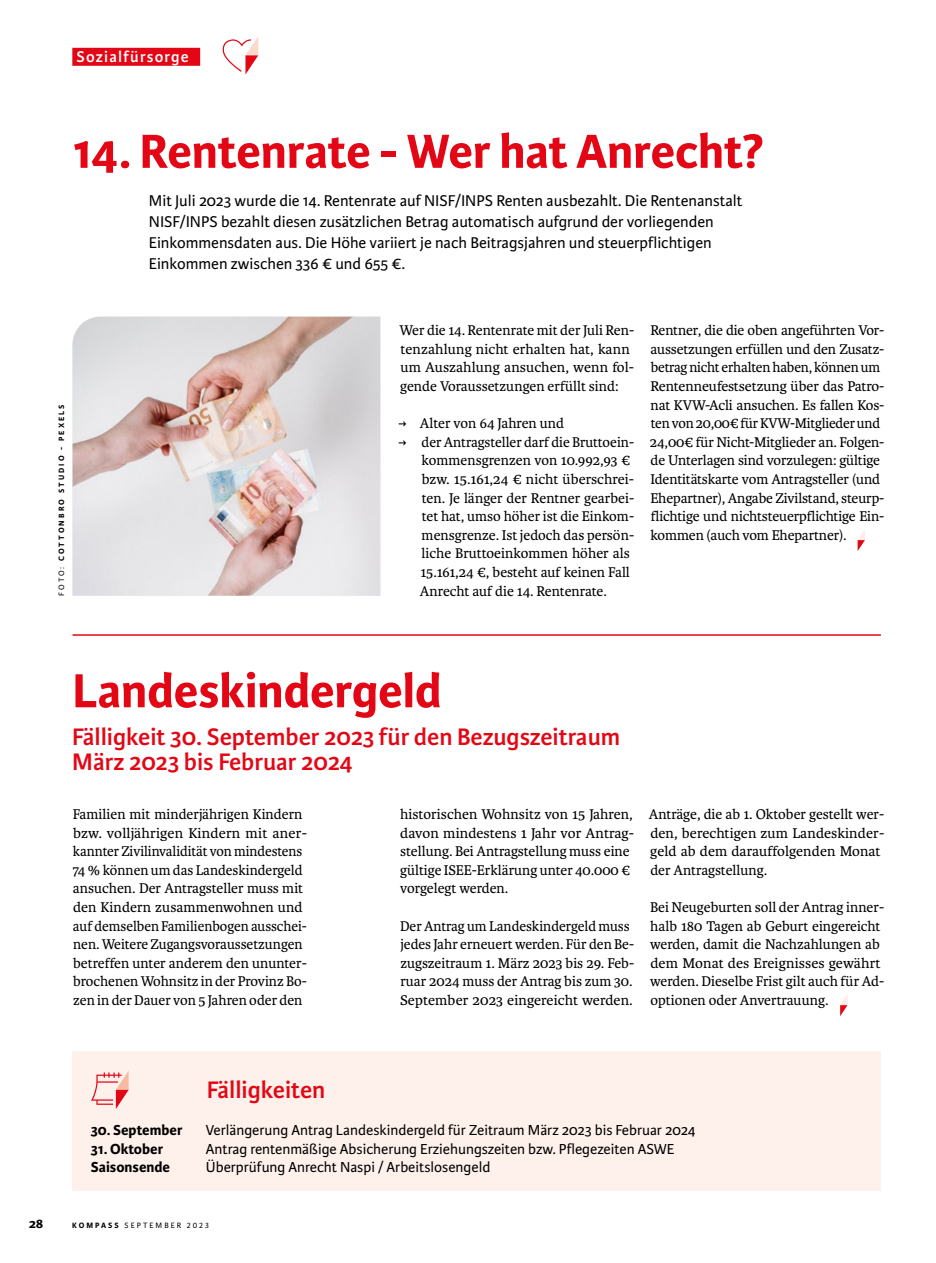
<style>
.page{position:relative;width:936px;height:1263px;background:#fff}
.page>*{position:absolute;margin:0;border:0;box-sizing:border-box;transform-origin:0 0}
.t1{font:700 51px "Karmina Sans";letter-spacing:-.005em;color:#e30715}
.t2{font:600 25.5px/25.5px "Karmina Sans";color:#e30715}
.t3{font:16.65px/21px "Karmina Sans";color:#000}
.t4{font:600 16.5px "Karmina Sans";letter-spacing:.075em;color:#fff}
.t5{font:15.45px "Karmina Sans";color:#000}
.t6{font:700 15.45px "Karmina Sans";color:#000}
.t7{font:15px/18.6px "Karmina";color:#000}
.t8{font:700 13.5px "Karmina Sans";color:#000;scale:1.1 1}
.t9{font:700 8.25px "Karmina Sans";letter-spacing:.26em;color:#000}
.t10{font:8.25px "Karmina Sans";letter-spacing:.25em;color:#000}
.s1{font-weight:400}
.s2{font-weight:700}
</style>
<div class="page">
<img style="left:72px;top:317px;width:308px;height:279px">
<svg style="left:857px;top:531px;width:7px;height:20px"></svg>
<svg style="left:840px;top:995px;width:7px;height:21px"></svg>
<div style="left:72px;top:1052px;width:808px;height:139px;background:#fef0ea"></div>
<svg style="left:91px;top:1071px;width:38px;height:38px"></svg>
<hr style="left:72px;top:634px;width:808px;height:2px;background:#e30715">
<div style="left:72px;top:48px;width:128px;height:18px;background:#e30715"></div>
<svg style="left:222px;top:37px;width:36px;height:38px"></svg>
<p class="t4" style="left:77px;top:47px;width:113px">Sozialfürsorge</p>
<h1 class="t1" style="left:72px;top:122px;width:693px">14. Rentenrate - Wer hat Anrecht?</h1>
<p class="t3" style="left:149px;top:190px;width:595px">Mit Juli 2023 wurde die 14. Rentenrate auf NISF/INPS Renten ausbezahlt. Die Rentenanstalt NISF/INPS bezahlt diesen zusätzlichen Betrag automatisch aufgrund der vorliegenden Einkommensdaten aus. Die Höhe variiert je nach Beitragsjahren und steuerpflichtigen Einkommen zwischen 336 € und 655 €.</p>
<p class="t9" style="left:57px;top:596px;width:193px;rotate:-90deg"><span class="s1">FOTO:</span> COTTONBRO STUDIO - PEXELS</p>
<p class="t7" style="left:399px;top:321px;width:236px">Wer die 14. Rentenrate mit der Juli Ren&shy;tenzahlung nicht erhalten hat, kann um Auszahlung ansuchen, wenn fol&shy;gende Voraussetzungen erfüllt sind:</p>
<p class="t7" style="left:420px;top:414px;width:216px">Alter von 64 Jahren und<br>der Antragsteller darf die Bruttoein&shy;kommensgrenzen von 10.992,93 € bzw. 15.161,24 € nicht überschrei&shy;ten. Je länger der Rentner gearbei&shy;tet hat, umso höher ist die Einkom&shy;mensgrenze. Ist jedoch das persön&shy;liche Bruttoeinkommen höher als 15.161,24 €, besteht auf keinen Fall Anrecht auf die 14. Rentenrate.</p>
<p class="t7" style="left:649px;top:321px;width:236px">Rentner, die die oben angeführten Vor&shy;aussetzungen erfüllen und den Zusatz&shy;betrag nicht erhalten haben, können um Rentenneufestsetzung über das Patro&shy;nat KVW-Acli ansuchen. Es fallen Kos&shy;ten von 20,00€ für KVW-Mitglieder und 24,00€ für Nicht-Mitglieder an. Folgen&shy;de Unterlagen sind vorzulegen: gültige Identitätskarte vom Antragsteller (und Ehepartner), Angabe Zivilstand, steurp&shy;flichtige und nichtsteuerpflichtige Ein&shy;kommen (auch vom Ehepartner).</p>
<h1 class="t1" style="left:72px;top:661px;width:371px">Landeskindergeld</h1>
<h2 class="t2" style="left:72px;top:724px;width:549px">Fälligkeit 30. September 2023 für den Bezugszeitraum<br>März 2023 bis Februar 2024</h2>
<p class="t7" style="left:72px;top:805px;width:236px">Familien mit minderjährigen Kindern bzw. volljährigen Kindern mit aner&shy;kannter Zivilinvalidität von mindestens 74 % können um das Landeskindergeld ansuchen. Der Antragsteller muss mit den Kindern zusammenwohnen und auf demselben Familienbogen ausschei&shy;nen. Weitere Zugangsvoraussetzungen betreffen unter anderem den ununter&shy;brochenen Wohnsitz in der Provinz Bo&shy;zen in der Dauer von 5 Jahren oder den</p>
<p class="t7" style="left:400px;top:805px;width:236px">historischen Wohnsitz von 15 Jahren, davon mindestens 1 Jahr vor Antrag&shy;stellung. Bei Antragstellung muss eine gültige ISEE-Erklärung unter 40.000 € vorgelegt werden.</p>
<p class="t7" style="left:400px;top:916px;width:235px">Der Antrag um Landeskindergeld muss jedes Jahr erneuert werden. Für den Be&shy;zugszeitraum 1. März 2023 bis 29. Feb&shy;ruar 2024 muss der Antrag bis zum 30.<br>September 2023 eingereicht werden.</p>
<p class="t7" style="left:648px;top:805px;width:237px">Anträge, die ab 1. Oktober gestellt wer&shy;den, berechtigen zum Landeskinder&shy;geld ab dem darauffolgenden Monat der Antragstellung.</p>
<p class="t7" style="left:650px;top:898px;width:236px">Bei Neugeburten soll der Antrag inner&shy;halb 180 Tagen ab Geburt eingereicht werden, damit die Nachzahlungen ab dem Monat des Ereignisses gewährt werden. Dieselbe Frist gilt auch für Ad&shy;optionen oder Anvertrauung.</p>
<h2 class="t2" style="left:207px;top:1078px;width:120px">Fälligkeiten</h2>
<p class="t6" style="left:91px;top:1121px;width:93px">30. September</p>
<p class="t5" style="left:206px;top:1121px;width:491px">Verlängerung Antrag Landeskindergeld für Zeitraum März 2023 bis Februar 2024</p>
<p class="t6" style="left:91px;top:1140px;width:74px">31. Oktober</p>
<p class="t5" style="left:206px;top:1140px;width:470px">Antrag rentenmäßige Absicherung Erziehungszeiten bzw. Pflegezeiten ASWE</p>
<p class="t6" style="left:91px;top:1158px;width:81px">Saisonsende</p>
<p class="t5" style="left:206px;top:1159px;width:286px">Überprüfung Anrecht Naspi / Arbeitslosengeld</p>
<p class="t8" style="left:29px;top:1216px;width:15px">28</p>
<p class="t10" style="left:72px;top:1221px;width:138px"><span class="s2">KOMPASS</span> SEPTEMBER 2023</p>
</div>
